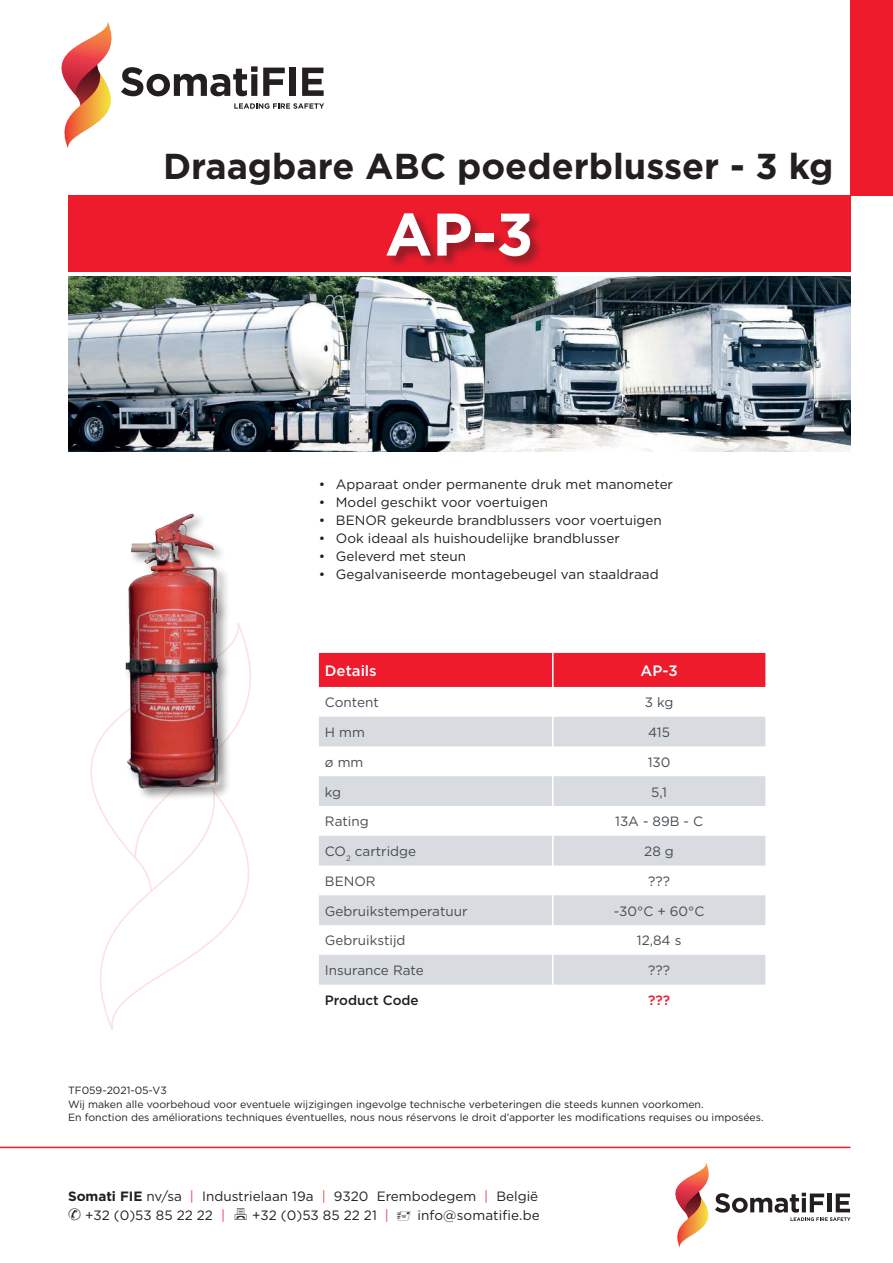
<style>
.page{position:relative;width:893px;height:1263px;background:#fff}
.page>*{position:absolute;margin:0;border:0;box-sizing:border-box;transform-origin:0 0}
.t1{font:700 60px "Gotham";color:#fff}
.t2{font:700 36px "Gotham";color:#231f20}
.t3{font:500 15px "Gotham";color:#fff}
.t4{font:13.5px/19.8px "Gotham";color:#231f20}
.t5{font:13.5px "Gotham";color:#454c50}
.t6{font:500 13.5px "Gotham";color:#231f20}
.t7{font:500 13.5px "Gotham";color:#ee1b2d}
.t8{font:10.5px/13.5px "Gotham";color:#231f20}
.s1{font-weight:700}
.s2{color:#ee3d4c}
</style>
<div class="page">
<svg style="left:98px;top:804px;width:152px;height:226px"></svg>
<div style="left:68px;top:196px;width:782px;height:76px;background:#ee1b2d"></div>
<div style="left:385px;top:211px;width:159px;height:59px;background:#231f20;opacity:.5"></div>
<div style="left:850px;top:0;width:43px;height:196px;background:#ee1b2d"></div>
<svg style="left:61px;top:21px;width:263px;height:127px"></svg>
<img style="left:68px;top:276px;width:782px;height:176px">
<div style="left:319px;top:653px;width:446px;height:34px;background:#ee1b2d"></div>
<svg style="left:319px;top:717px;width:446px;height:208px;fill:#d8dce0"></svg>
<div style="left:319px;top:955px;width:446px;height:29px;background:#d8dce0"></div>
<hr style="left:552px;top:653px;width:2px;height:34px;background:#fff">
<hr style="left:552px;top:717px;width:2px;height:29px;background:#fff">
<hr style="left:552px;top:746px;width:2px;height:30px;background:#fff">
<hr style="left:552px;top:776px;width:2px;height:30px;background:#fff">
<hr style="left:552px;top:806px;width:2px;height:30px;background:#fff">
<hr style="left:552px;top:836px;width:2px;height:29px;background:#fff">
<hr style="left:552px;top:865px;width:2px;height:30px;background:#fff">
<hr style="left:552px;top:895px;width:2px;height:30px;background:#fff">
<hr style="left:552px;top:955px;width:2px;height:29px;background:#fff">
<svg style="left:675px;top:1163px;width:175px;height:85px"></svg>
<hr style="left:0;top:1147px;width:850px;height:1px;background:#ee1b2d">
<img style="left:90px;top:513px;width:161px;height:291px">
<h2 class="t2" style="left:163px;top:142px;width:672px">Draagbare ABC poederblusser - 3 kg</h2>
<h1 class="t1" style="left:385px;top:195px;width:150px">AP-3</h1>
<p class="t4" style="left:319px;top:474px;width:356px">• Apparaat onder permanente druk met manometer</p>
<p class="t4" style="left:319px;top:492px;width:231px">• Model geschikt voor voertuigen</p>
<p class="t4" style="left:319px;top:510px;width:344px">• BENOR gekeurde brandblussers voor voertuigen</p>
<p class="t4" style="left:319px;top:528px;width:302px">• Ook ideaal als huishoudelijke brandblusser</p>
<p class="t4" style="left:319px;top:546px;width:149px">• Geleverd met steun</p>
<p class="t4" style="left:319px;top:564px;width:341px">• Gegalvaniseerde montagebeugel van staaldraad</p>
<p class="t3" style="left:325px;top:661px;width:53px">Details</p>
<p class="t3" style="left:640px;top:661px;width:39px">AP-3</p>
<p class="t5" style="left:325px;top:694px;width:55px">Content</p>
<p class="t5" style="left:645px;top:694px;width:30px">3 kg</p>
<p class="t5" style="left:325px;top:723px;width:41px">H mm</p>
<p class="t5" style="left:648px;top:723px;width:23px">415</p>
<p class="t5" style="left:325px;top:753px;width:40px">ø mm</p>
<p class="t5" style="left:648px;top:753px;width:24px">130</p>
<p class="t5" style="left:325px;top:783px;width:18px">kg</p>
<p class="t5" style="left:651px;top:783px;width:17px">5,1</p>
<p class="t5" style="left:325px;top:813px;width:45px">Rating</p>
<p class="t5" style="left:615px;top:813px;width:89px">13A - 89B - C</p>
<p class="t5" style="left:325px;top:843px;width:93px">CO<sub>2</sub> cartridge</p>
<p class="t5" style="left:644px;top:843px;width:31px">28 g</p>
<p class="t5" style="left:325px;top:872px;width:52px">BENOR</p>
<p class="t5" style="left:648px;top:872px;width:23px">???</p>
<p class="t5" style="left:325px;top:902px;width:144px">Gebruikstemperatuur</p>
<p class="t5" style="left:614px;top:902px;width:92px">-30°C + 60°C</p>
<p class="t5" style="left:325px;top:932px;width:82px">Gebruikstijd</p>
<p class="t5" style="left:637px;top:932px;width:46px">12,84 s</p>
<p class="t5" style="left:325px;top:962px;width:100px">Insurance Rate</p>
<p class="t5" style="left:648px;top:962px;width:23px">???</p>
<p class="t6" style="left:325px;top:991px;width:95px">Product Code</p>
<p class="t7" style="left:648px;top:991px;width:23px">???</p>
<p class="t8" style="left:68px;top:1083px;width:697px">TF059-2021-05-V3<br>Wij maken alle voorbehoud voor eventuele wijzigingen ingevolge technische verbeteringen die steeds kunnen voorkomen.<br>En fonction des améliorations techniques éventuelles, nous nous réservons le droit d’apporter les modifications requises ou imposées.</p>
<p class="t4" style="left:85px;top:1186px;width:455px;text-indent:-17px"><span class="s1">Somati FIE</span> nv/sa <span class="s2">|</span> Industrielaan 19a <span class="s2">|</span> 9320 Erembodegem <span class="s2">|</span> België +32 (0)53 85 22 22 <span class="s2">|</span></p>
<p class="t4" style="left:252px;top:1205px;width:138px">+32 (0)53 85 22 21 <span class="s2">|</span></p>
<p class="t4" style="left:417px;top:1205px;width:124px">info@somatifie.be</p>
</div>
